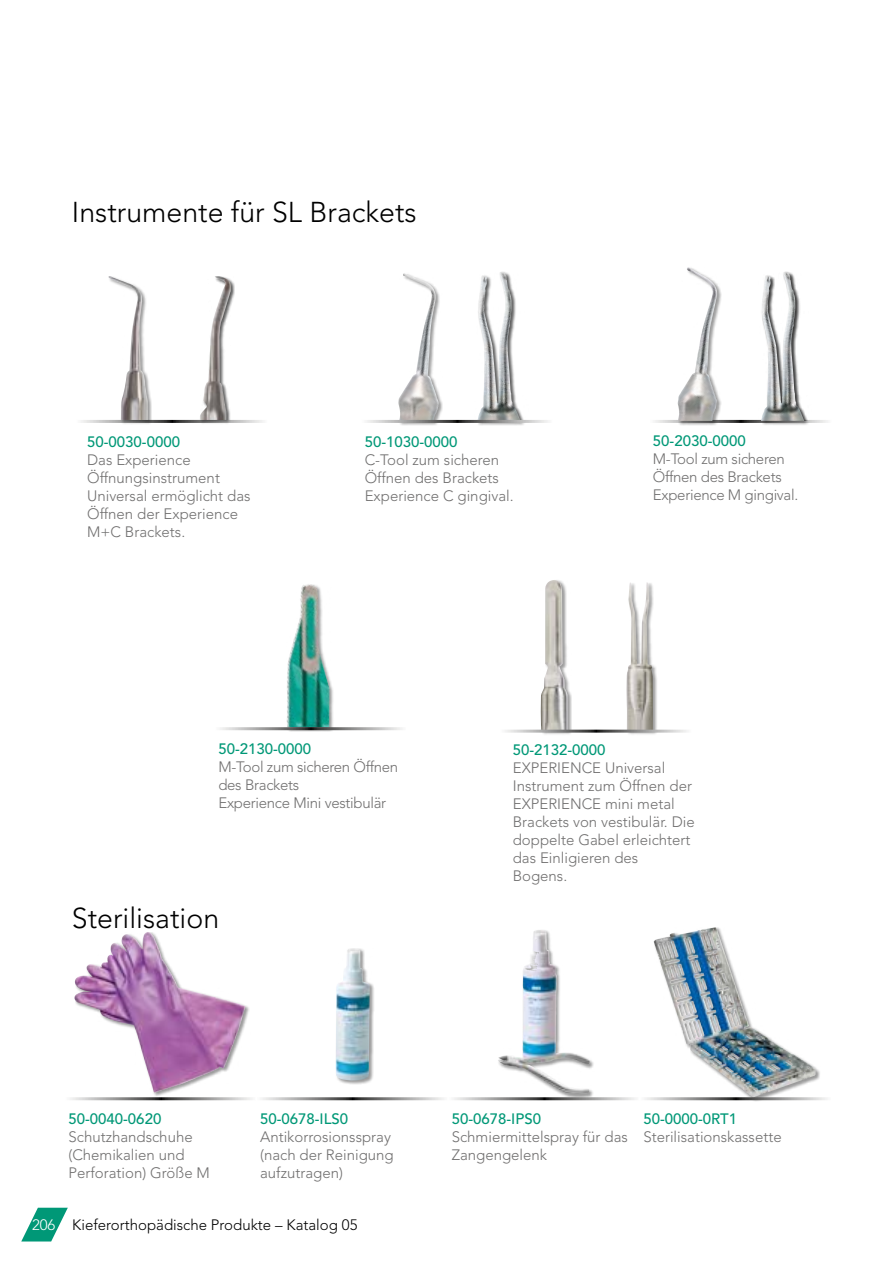
<style>
.page{position:relative;width:893px;height:1263px;background:#fff}
.page>*{position:absolute;margin:0;border:0;box-sizing:border-box;transform-origin:0 0}
.Titres_pour_TDM{font:300 28.5px "Avenir LT Std";color:#000}
.Légende_produits{font:300 15px/18px "Avenir LT Std";color:#706f6f}
.Légende_produits-2{font:300 15px/18px "Avenir LT Std";letter-spacing:-.02em;color:#706f6f}
.Sous_sous_titres{font:500 15px "Avenir LT Std";color:#009877}
.t1{font:300 15px "Avenir LT Std";color:#000}
.s1{color:#fff}
</style>
<div class="page">
<svg style="left:21px;top:1208px;width:47px;height:33px"></svg>
<div style="left:75px;top:932px;width:175px;height:165px;background:#000;opacity:.4"></div>
<img style="left:74px;top:933px;width:171px;height:160px">
<div style="left:497px;top:929px;width:98px;height:170px;background:#000;opacity:.4"></div>
<img style="left:533px;top:930px;width:6px;height:25px">
<hr style="left:447px;top:1097px;width:192px;height:3px;background:#fff">
<div style="left:336px;top:949px;width:39px;height:136px;background:#000;opacity:.4"></div>
<img style="left:336px;top:948px;width:34px;height:133px">
<div style="left:654px;top:928px;width:167px;height:174px;background:#000;opacity:.4"></div>
<img style="left:654px;top:927px;width:162px;height:170px">
<hr style="left:639px;top:1097px;width:192px;height:3px;background:#fff">
<div style="left:108px;top:276px;width:44px;height:148px;background:#000;opacity:.4"></div>
<img style="left:108px;top:276px;width:40px;height:144px">
<div style="left:200px;top:276px;width:35px;height:148px;background:#000;opacity:.4"></div>
<div style="left:200px;top:276px;width:35px;height:144px;background:#000;opacity:.4"></div>
<img style="left:200px;top:276px;width:34px;height:144px">
<div style="left:678px;top:267px;width:43px;height:159px;background:#000;opacity:.4"></div>
<img style="left:678px;top:267px;width:40px;height:154px">
<div style="left:761px;top:271px;width:48px;height:155px;background:#000;opacity:.4"></div>
<div style="left:758px;top:272px;width:54px;height:149px;background:#fff"></div>
<img style="left:761px;top:272px;width:43px;height:149px">
<div style="left:399px;top:273px;width:43px;height:153px;background:#000;opacity:.4"></div>
<img style="left:398px;top:273px;width:41px;height:147px">
<div style="left:477px;top:271px;width:49px;height:155px;background:#000;opacity:.4"></div>
<div style="left:475px;top:272px;width:54px;height:149px;background:#fff"></div>
<img style="left:477px;top:272px;width:44px;height:148px">
<hr style="left:360px;top:420px;width:192px;height:3px;background:#fff">
<div style="left:286px;top:583px;width:48px;height:148px;background:#000;opacity:.4"></div>
<img style="left:286px;top:583px;width:44px;height:144px">
<hr style="left:214px;top:727px;width:192px;height:3px;background:#fff">
<div style="left:541px;top:579px;width:31px;height:156px;background:#000;opacity:.4"></div>
<img style="left:541px;top:580px;width:27px;height:150px">
<div style="left:626px;top:582px;width:32px;height:153px;background:#000;opacity:.4"></div>
<img style="left:626px;top:582px;width:27px;height:148px">
<hr style="left:499px;top:730px;width:192px;height:3px;background:#fff">
<p class="Titres_pour_TDM" style="left:72px;top:195px;width:346px">Instrumente für SL Brackets</p>
<p class="Sous_sous_titres" style="left:87px;top:434px;width:94px">50-0030-0000</p>
<p class="Légende_produits" style="left:87px;top:451px;width:165px">Das Experience<br>Öffnungsinstrument<br>Universal ermöglicht das<br>Öffnen der Experience<br>M+C Brackets.</p>
<p class="Sous_sous_titres" style="left:365px;top:433px;width:94px">50-1030-0000</p>
<p class="Légende_produits" style="left:365px;top:450px;width:150px">C-Tool zum sicheren<br>Öffnen des Brackets<br>Experience C gingival.</p>
<p class="Sous_sous_titres" style="left:653px;top:432px;width:94px">50-2030-0000</p>
<p class="Légende_produits-2" style="left:653px;top:450px;width:147px">M-Tool zum sicheren<br>Öffnen des Brackets<br>Experience M gingival.</p>
<p class="Sous_sous_titres" style="left:218px;top:740px;width:94px">50-2130-0000</p>
<p class="Légende_produits-2" style="left:218px;top:758px;width:181px">M-Tool zum sicheren Öffnen des Brackets</p>
<p class="Légende_produits-2" style="left:218px;top:794px;width:169px">Experience Mini vestibulär</p>
<p class="Titres_pour_TDM" style="left:72px;top:902px;width:149px">Sterilisation</p>
<p class="Sous_sous_titres" style="left:513px;top:741px;width:94px">50-2132-0000</p>
<p class="Légende_produits" style="left:513px;top:758px;width:184px">EXPERIENCE Universal<br>Instrument zum Öffnen der<br>EXPERIENCE mini metal<br>Brackets von vestibulär. Die doppelte Gabel erleichtert das Einligieren des<br>Bogens.</p>
<p class="Sous_sous_titres" style="left:68px;top:1110px;width:94px">50-0040-0620</p>
<p class="Légende_produits" style="left:68px;top:1128px;width:143px">Schutzhandschuhe (Chemikalien und<br>Perforation) Größe M</p>
<p class="Sous_sous_titres" style="left:260px;top:1110px;width:90px">50-0678-ILS0</p>
<p class="Légende_produits" style="left:260px;top:1128px;width:135px">Antikorrosionsspray (nach der Reinigung aufzutragen)</p>
<p class="t1" style="left:32px;top:1216px;width:327px"><span class="s1">206</span> Kieferorthopädische Produkte – Katalog 05</p>
<p class="Sous_sous_titres" style="left:452px;top:1110px;width:91px">50-0678-IPS0</p>
<p class="Légende_produits" style="left:452px;top:1128px;width:178px">Schmiermittelspray für das<br>Zangengelenk</p>
<p class="Sous_sous_titres" style="left:643px;top:1110px;width:95px">50-0000-0RT1</p>
<p class="Légende_produits" style="left:643px;top:1128px;width:140px">Sterilisationskassette</p>
</div>
